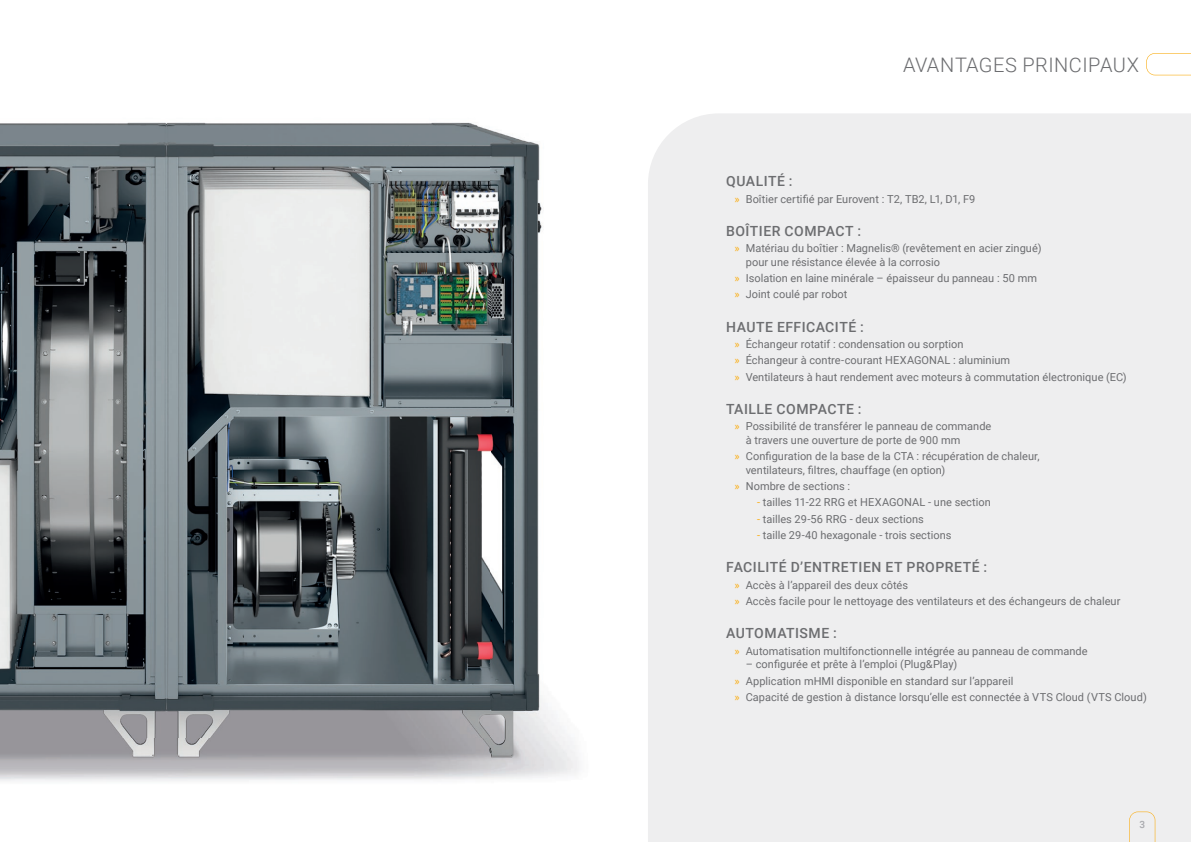
<style>
.page{position:relative;width:1191px;height:842px;background:#fff}
.page>*{position:absolute;margin:0;border:0;box-sizing:border-box;transform-origin:0 0}
.t1{font:300 20px "Roboto";letter-spacing:.02em;color:#6c6d70}
.t2{font:500 14px "Roboto";letter-spacing:.035em;color:#6c6d70}
.t3{font:11px/16.3px "Roboto";letter-spacing:.005em;color:#6c6d70}
.t4{font:500 10px "Roboto";color:#a8a9ad}
.s1{color:#faaf18}
</style>
<div class="page">
<img style="left:0;top:122px;width:579px;height:659px">
<div style="left:648px;top:113px;width:543px;height:729px;background:#eeeeef"></div>
<svg style="left:1146px;top:53px;width:45px;height:22px"></svg>
<svg style="left:1129px;top:811px;width:26px;height:31px"></svg>
<h1 class="t1" style="left:903px;top:51px;width:237px">AVANTAGES PRINCIPAUX</h1>
<p class="t2" style="left:726px;top:171px;width:68px">QUALITÉ :</p>
<p class="t3" style="left:734px;top:190px;width:242px"><span class="s1">»</span> Boîtier certifié par Eurovent : T2, TB2, L1, D1, F9</p>
<p class="t2" style="left:726px;top:221px;width:136px">BOÎTIER COMPACT :</p>
<p class="t3" style="left:746px;top:241px;width:297px;line-height:13.5px;text-indent:-11px"><span class="s1">»</span> Matériau du boîtier : Magnelis® (revêtement en acier zingué) pour une résistance élevée à la corrosio</p>
<p class="t3" style="left:734px;top:270px;width:304px"><span class="s1">»</span> Isolation en laine minérale – épaisseur du panneau : 50 mm <span class="s1">»</span> Joint coulé par robot</p>
<p class="t2" style="left:726px;top:317px;width:139px">HAUTE EFFICACITÉ :</p>
<p class="t3" style="left:734px;top:336px;width:394px"><span class="s1">»</span> Échangeur rotatif : condensation ou sorption<br><span class="s1">»</span> Échangeur à contre-courant HEXAGONAL : aluminium<br><span class="s1">»</span> Ventilateurs à haut rendement avec moteurs à commutation électronique (EC)</p>
<p class="t2" style="left:726px;top:399px;width:137px">TAILLE COMPACTE :</p>
<p class="t3" style="left:746px;top:419px;width:247px;line-height:13.5px;text-indent:-11px"><span class="s1">»</span> Possibilité de transférer le panneau de commande à travers une ouverture de porte de 900 mm</p>
<p class="t3" style="left:746px;top:449px;width:295px;line-height:13.5px;text-indent:-11px"><span class="s1">»</span> Configuration de la base de la CTA : récupération de chaleur, ventilateurs, filtres, chauffage (en option)</p>
<p class="t3" style="left:734px;top:478px;width:117px"><span class="s1">»</span> Nombre de sections :</p>
<p class="t3" style="left:757px;top:494px;width:235px"><span class="s1">-</span> tailles 11-22 RRG et HEXAGONAL - une section</p>
<p class="t3" style="left:757px;top:510px;width:168px"><span class="s1">-</span> tailles 29-56 RRG - deux sections</p>
<p class="t3" style="left:757px;top:527px;width:196px"><span class="s1">-</span> taille 29-40 hexagonale - trois sections</p>
<p class="t2" style="left:726px;top:558px;width:262px">FACILITÉ D’ENTRETIEN ET PROPRETÉ :</p>
<p class="t3" style="left:734px;top:576px;width:387px"><span class="s1">»</span> Accès à l’appareil des deux côtés<br><span class="s1">»</span> Accès facile pour le nettoyage des ventilateurs et des échangeurs de chaleur</p>
<p class="t2" style="left:726px;top:624px;width:112px">AUTOMATISME :</p>
<p class="t3" style="left:734px;top:642px;width:355px"><span class="s1">»</span> Automatisation multifonctionnelle intégrée au panneau de commande</p>
<p class="t3" style="left:734px;top:656px;width:414px;text-indent:11px">– configurée et prête à l’emploi (Plug&amp;Play)<br><span class="s1">»</span> Application mHMI disponible en standard sur l’appareil<br><span class="s1">»</span> Capacité de gestion à distance lorsqu’elle est connectée à VTS Cloud (VTS Cloud)</p>
<p class="t4" style="left:1139px;top:817px;width:7px">3</p>
</div>
